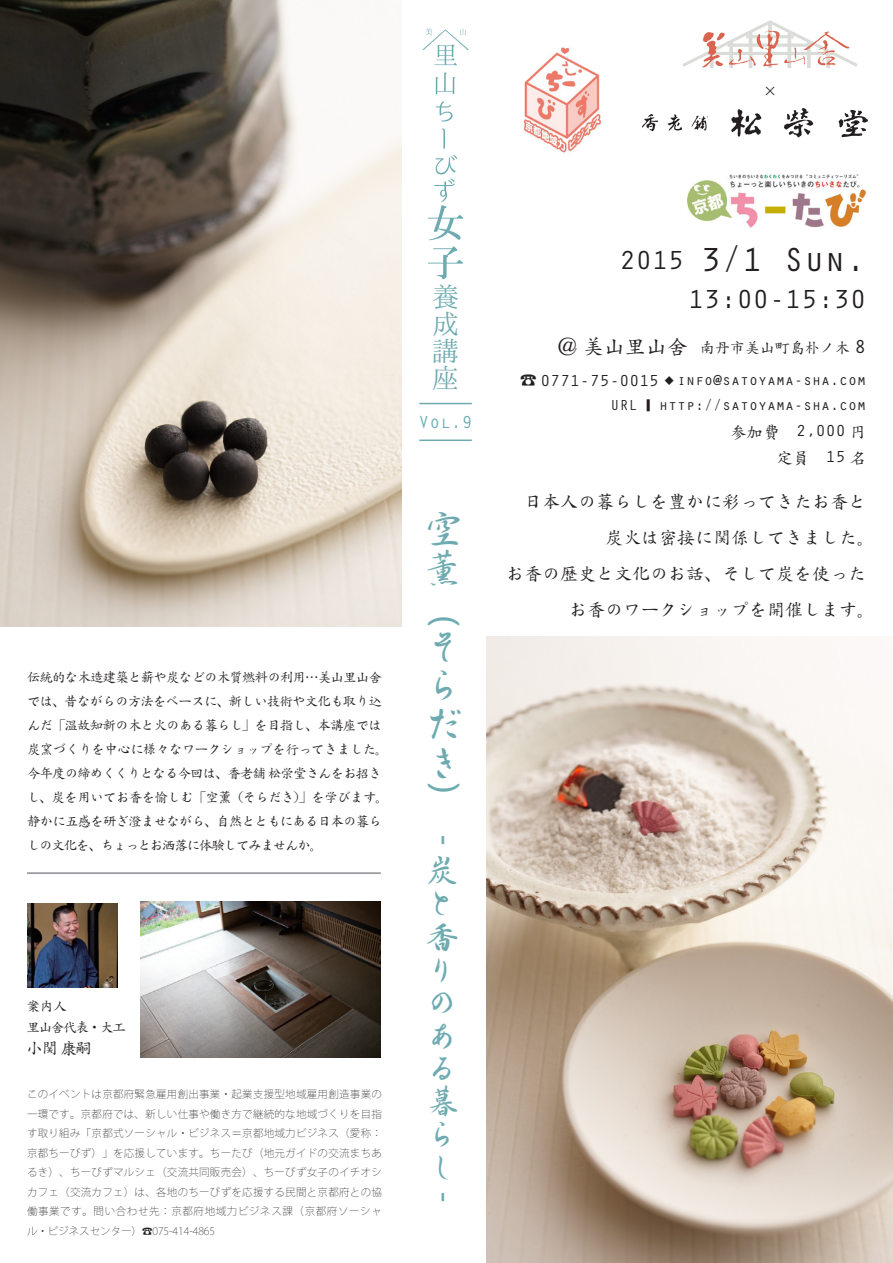
<style>
.page{position:relative;width:893px;height:1263px;background:#fff}
.page>*{position:absolute;margin:0;border:0;box-sizing:border-box;transform-origin:0 0}
.t1{font:39px/39px "DF Gyo Sho Lt MP RKSJ H";color:#6eabb1}
.t2{font:34.5px "Orator Std";color:#231f20}
.t3{font:33px/33px "DF Gyo Sho Lt MP RKSJ H";color:#6eabb1}
.t4{font:27px "Orator Std";color:#231f20}
.t5{font:27px/27px "Hannari Mincho";color:#6eabb1;text-align:justify}
.t6{font:18px "DF Kai Sho Md MP RKSJ H";color:#231f20}
.t7{font:18px "Orator Std";color:#6eabb1}
.t8{font:16.5px/25.5px "DF Kai Sho Md MP RKSJ H";color:#231f20;text-align:right}
.t9{font:15px/24.8px "Orator Std";color:#231f20;text-align:right}
.t10{font:15px "DF Kai Sho Md MP RKSJ H";color:#231f20}
.t11{font:13.5px/24px "DF Kai Sho Md MP RKSJ H";letter-spacing:-.06em;color:#231f20}
.t12{font:13.5px "Koz Go Pro";color:#231f20}
.t13{font:200 10.5px/19.5px "Koz Go Pro";letter-spacing:.06em;color:#231f20;text-align:justify}
.s1{font-size:27px}
.s2{font-size:21px}
.s3{font-family:"Orator Std";font-size:19.5px}
.s4{font-family:"Koz Go Pro";font-size:16.5px}
.s5{font-size:16.5px}
.s6{font-family:"Koz Go Pro";font-size:9px}
.s7{font-family:"Koz Go Pro"}
.s8{font-family:"Orator Std"}
</style>
<div class="page">
<img style="left:486px;top:637px;width:407px;height:626px">
<img style="left:0;top:0;width:402px;height:626px">
<img style="left:141px;top:902px;width:240px;height:155px">
<svg style="left:731px;top:109px;width:31px;height:28px"></svg>
<svg style="left:642px;top:114px;width:16px;height:17px"></svg>
<svg style="left:667px;top:114px;width:15px;height:17px"></svg>
<svg style="left:691px;top:115px;width:17px;height:16px"></svg>
<svg style="left:838px;top:110px;width:30px;height:27px"></svg>
<svg style="left:784px;top:108px;width:29px;height:29px"></svg>
<svg style="left:682px;top:20px;width:176px;height:47px"></svg>
<img style="left:690px;top:28px;width:166px;height:40px">
<img style="left:523px;top:47px;width:78px;height:106px">
<img style="left:687px;top:175px;width:179px;height:52px">
<svg style="left:428px;top:101px;width:35px;height:139px"></svg>
<svg style="left:428px;top:246px;width:35px;height:33px"></svg>
<svg style="left:436px;top:72px;width:19px;height:22px"></svg>
<svg style="left:422px;top:28px;width:47px;height:37px"></svg>
<hr style="left:419px;top:403px;width:53px;height:1px;background:#6eabb1">
<hr style="left:419px;top:440px;width:53px;height:1px;background:#6eabb1">
<svg style="left:27px;top:987px;width:42px;height:1px"></svg>
<img style="left:27px;top:903px;width:91px;height:84px">
<hr style="left:27px;top:872px;width:354px;height:2px;background:#8b8d90">
<p class="t12" style="left:764px;top:82px;width:15px">×</p>
<p class="t11" style="left:27px;top:665px;width:363px">伝統的な木造建築と薪や炭などの木質燃料の利用…美山里山舍では、昔ながらの方法をベースに、新しい技術や文化も取り込んだ「温故知新の木と火のある暮らし」を目指し、本講座では炭窯づくりを中心に様々なワークショップを行ってきました。今年度の締めくくりとなる今回は、香老舗 松栄堂さんをお招きし、炭を用いてお香を愉しむ「空薫（そらだき）」を学びます。静かに五感を研ぎ澄ませながら、自然とともにある日本の暮らしの文化を、ちょっとお洒落に体験してみませんか。</p>
<p class="t11" style="left:26px;top:994px;width:42px">案内人</p>
<p class="t11" style="left:26px;top:1015px;width:101px">里山舍代表・大工</p>
<h3 class="t8" style="left:26px;top:1035px;width:67px">小関 康嗣</h3>
<p class="t13" style="left:27px;top:1084px;width:356px">このイベントは京都府緊急雇用創出事業・起業支援型地域雇用創造事業の一環です。京都府では、新しい仕事や働き方で継続的な地域づくりを目指す取り組み「京都式ソーシャル・ビジネス＝京都地域力ビジネス（愛称：京都ちーびず）」を応援しています。ちーたび（地元ガイドの交流まちあるき）、ちーびずマルシェ（交流共同販売会）、ちーびず女子のイチオシカフェ（交流カフェ）は、各地のちーびずを応援する民間と京都府との協働事業です。問い合わせ先：京都府地域力ビジネス課（京都府ソーシャル・ビジネスセンター）☎075-414-4865</p>
<h3 class="t5" style="left:432px;top:283px;width:28px">養成講座</h3>
<h3 class="t7" style="left:419px;top:409px;width:56px">Vol.9</h3>
<h1 class="t1" style="left:424px;top:509px;width:38px">空薫︵そらだき︶</h1>
<h3 class="t3" style="left:459px;top:835px;width:12px;rotate:90deg">-</h3>
<h3 class="t3" style="left:425px;top:853px;width:33px">炭と香りのある暮らし</h3>
<h3 class="t3" style="left:459px;top:1191px;width:12px;rotate:90deg">-</h3>
<h2 class="t2" style="left:620px;top:235px;width:248px"><span class="s1">2015</span> 3/1 Sun.</h2>
<h3 class="t4" style="left:688px;top:280px;width:180px">13:00-15:30</h3>
<h3 class="t10" style="left:558px;top:340px;width:310px"><span class="s2">@ 美山里山舍</span> 南丹市美山町島朴ノ木 <span class="s3">8</span></h3>
<h3 class="t9" style="left:520px;top:367px;width:348px"><span class="s4">☎</span> <span class="s5">0771-75-0015</span> <span class="s6">◆</span> info@satoyama-sha.com<br>URL <span class="s7">■</span> http://satoyama-sha.com</h3>
<h3 class="t8" style="left:730px;top:420px;width:138px">参加費　<span class="s8">2,000</span> 円定員　<span class="s8">15</span> 名</h3>
<h3 class="t6" style="left:524px;top:493px;width:343px">日本人の暮らしを豊かに彩ってきたお香と</h3>
<h3 class="t6" style="left:605px;top:529px;width:271px">炭火は密接に関係してきました。</h3>
<h3 class="t6" style="left:506px;top:565px;width:361px">お香の歴史と文化のお話、そして炭を使った</h3>
<h3 class="t6" style="left:569px;top:601px;width:307px">お香のワークショップを開催します。</h3>
</div>
